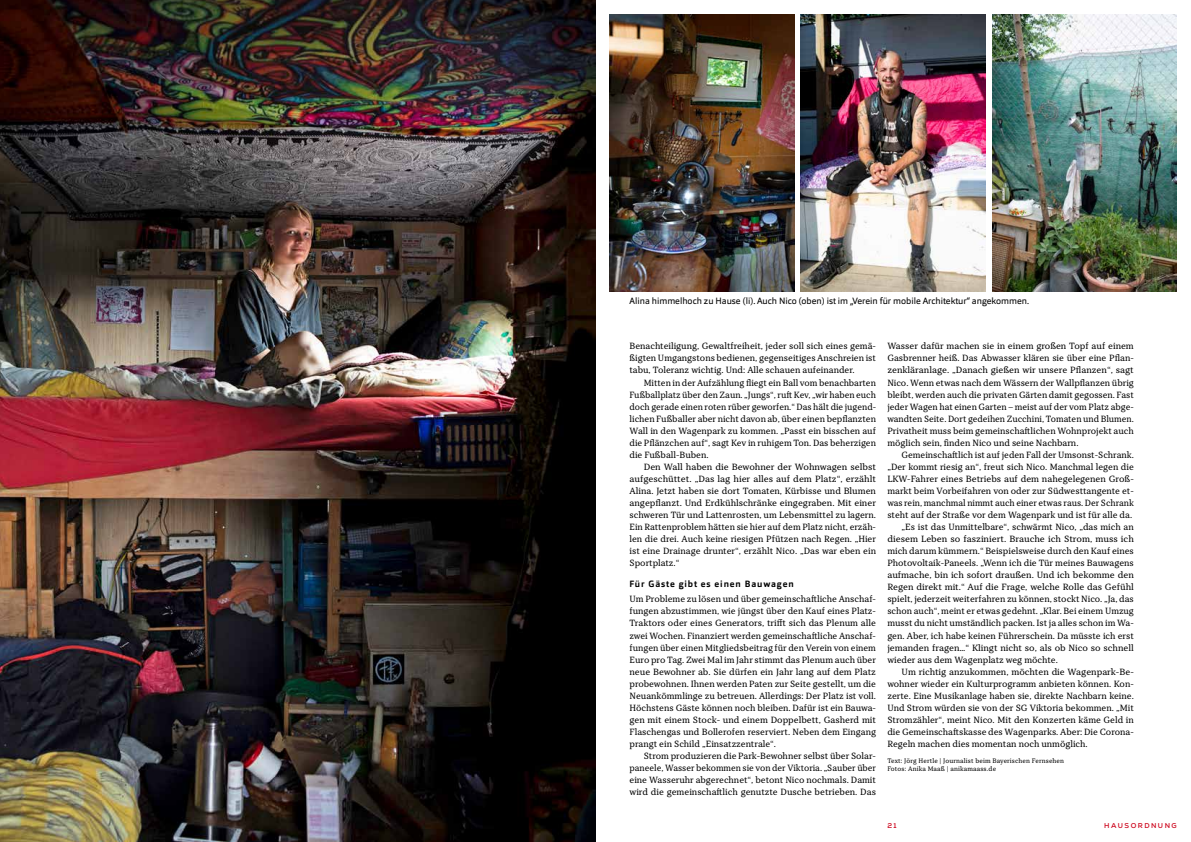
<style>
.page{position:relative;width:1191px;height:842px;background:#fff}
.page>*{position:absolute;margin:0;border:0;box-sizing:border-box;transform-origin:0 0}
.t1{font:9px/12px "TT Tricks";color:#000;text-align:justify}
.t2{font:9px "Orgon";color:#000}
.t3{font:700 9px "Orgon";letter-spacing:.1em;color:#000}
.t4{font:700 7px "Nexa";letter-spacing:.21em;color:#cd071e}
.t5{font:6.5px/8px "TT Tricks";letter-spacing:.02em;color:#000}
</style>
<div class="page">
<img style="left:0;top:0;width:595px;height:842px">
<img style="left:609px;top:14px;width:185px;height:277px">
<img style="left:801px;top:14px;width:184px;height:277px">
<img style="left:992px;top:14px;width:184px;height:277px">
<p class="t2" style="left:629px;top:295px;width:401px">Alina himmelhoch zu Hause (li). Auch Nico (oben) ist im „Verein für mobile Architektur“ angekommen.</p>
<p class="t1" style="left:629px;top:340px;width:248px">Benachteiligung, Gewaltfreiheit, jeder soll sich eines gemä&shy;ßigten Umgangstons bedienen, gegenseitiges Anschreien ist tabu, Toleranz wichtig. Und: Alle schauen aufeinander.</p>
<p class="t1" style="left:629px;top:376px;width:248px;text-indent:14px">Mitten in der Aufzählung fliegt ein Ball vom benachbarten Fußballplatz über den Zaun. „Jungs“, ruft Kev, „wir haben euch doch gerade einen roten rüber geworfen.“ Das hält die jugend&shy;lichen Fußballer aber nicht davon ab, über einen bepflanzten Wall in den Wagenpark zu kommen. „Passt ein bisschen auf die Pflänzchen auf“, sagt Kev in ruhigem Ton. Das beherzigen die Fußball-Buben.</p>
<p class="t1" style="left:629px;top:461px;width:248px;text-indent:14px">Den Wall haben die Bewohner der Wohnwagen selbst aufgeschüttet. „Das lag hier alles auf dem Platz“, erzählt Alina. Jetzt haben sie dort Tomaten, Kürbisse und Blumen angepflanzt. Und Erdkühlschränke eingegraben. Mit einer schweren Tür und Lattenrosten, um Lebensmittel zu lagern.<br>Ein Rattenproblem hätten sie hier auf dem Platz nicht, erzäh&shy;len die drei. Auch keine riesigen Pfützen nach Regen. „Hier ist eine Drainage drunter“, erzählt Nico. „Das war eben ein Sportplatz.“</p>
<p class="t3" style="left:629px;top:578px;width:166px">Für Gäste gibt es einen Bauwagen</p>
<p class="t1" style="left:629px;top:593px;width:248px">Um Probleme zu lösen und über gemeinschaftliche Anschaf&shy;fungen abzustimmen, wie jüngst über den Kauf eines Platz-Traktors oder eines Generators, trifft sich das Plenum alle zwei Wochen. Finanziert werden gemeinschaftliche Anschaf&shy;fungen über einen Mitgliedsbeitrag für den Verein von einem Euro pro Tag. Zwei Mal im Jahr stimmt das Plenum auch über neue Bewohner ab. Sie dürfen ein Jahr lang auf dem Platz probewohnen. Ihnen werden Paten zur Seite gestellt, um die Neuankömmlinge zu betreuen. Allerdings: Der Platz ist voll.<br>Höchstens Gäste können noch bleiben. Dafür ist ein Bauwa&shy;gen mit einem Stock- und einem Doppelbett, Gasherd mit Flaschengas und Bollerofen reserviert. Neben dem Eingang prangt ein Schild „Einsatzzentrale“.</p>
<p class="t1" style="left:629px;top:750px;width:248px;text-indent:14px">Strom produzieren die Park-Bewohner selbst über Solar&shy;paneele, Wasser bekommen sie von der Viktoria. „Sauber über eine Wasseruhr abgerechnet“, betont Nico nochmals. Damit wird die gemeinschaftlich genutzte Dusche betrieben. Das</p>
<p class="t1" style="left:887px;top:340px;width:248px">Wasser dafür machen sie in einem großen Topf auf einem Gasbrenner heiß. Das Abwasser klären sie über eine Pflan&shy;zenkläranlage. „Danach gießen wir unsere Pflanzen“, sagt Nico. Wenn etwas nach dem Wässern der Wallpflanzen übrig bleibt, werden auch die privaten Gärten damit gegossen. Fast jeder Wagen hat einen Garten – meist auf der vom Platz abge&shy;wandten Seite. Dort gedeihen Zucchini, Tomaten und Blumen.<br>Privatheit muss beim gemeinschaftlichen Wohnprojekt auch möglich sein, finden Nico und seine Nachbarn.</p>
<p class="t1" style="left:901px;top:449px;width:234px">Gemeinschaftlich ist auf jeden Fall der Umsonst-Schrank.</p>
<p class="t1" style="left:887px;top:461px;width:248px">„Der kommt riesig an“, freut sich Nico. Manchmal legen die</p>
<p class="t1" style="left:887px;top:473px;width:248px">LKW-Fahrer eines Betriebs auf dem nahegelegenen Groß-</p>
<p class="t1" style="left:887px;top:485px;width:248px">markt beim Vorbeifahren von oder zur Südwesttangente et-</p>
<p class="t1" style="left:887px;top:497px;width:248px">was rein, manchmal nimmt auch einer etwas raus. Der Schrank</p>
<p class="t1" style="left:887px;top:509px;width:246px">steht auf der Straße vor dem Wagenpark und ist für alle da.</p>
<p class="t1" style="left:901px;top:521px;width:234px">„Es ist das Unmittelbare“, schwärmt Nico, „das mich an</p>
<p class="t1" style="left:887px;top:533px;width:248px">diesem Leben so fasziniert. Brauche ich Strom, muss ich</p>
<p class="t1" style="left:887px;top:545px;width:248px">mich darum kümmern.“ Beispielsweise durch den Kauf eines</p>
<p class="t1" style="left:887px;top:557px;width:248px">Photovoltaik-Paneels. „Wenn ich die Tür meines Bauwagens</p>
<p class="t1" style="left:887px;top:569px;width:248px">aufmache, bin ich sofort draußen. Und ich bekomme den</p>
<p class="t1" style="left:887px;top:581px;width:248px">Regen direkt mit.“ Auf die Frage, welche Rolle das Gefühl</p>
<p class="t1" style="left:887px;top:593px;width:248px">spielt, jederzeit weiterfahren zu können, stockt Nico. „Ja, das</p>
<p class="t1" style="left:887px;top:605px;width:248px">schon auch“, meint er etwas gedehnt. „Klar. Bei einem Umzug</p>
<p class="t1" style="left:887px;top:617px;width:248px">musst du nicht umständlich packen. Ist ja alles schon im Wa-</p>
<p class="t1" style="left:887px;top:629px;width:248px">gen. Aber, ich habe keinen Führerschein. Da müsste ich erst</p>
<p class="t1" style="left:887px;top:641px;width:248px">jemanden fragen...“ Klingt nicht so, als ob Nico so schnell</p>
<p class="t1" style="left:887px;top:653px;width:172px">wieder aus dem Wagenplatz weg möchte.</p>
<p class="t1" style="left:901px;top:665px;width:234px">Um richtig anzukommen, möchten die Wagenpark-Be-</p>
<p class="t1" style="left:887px;top:678px;width:248px">wohner wieder ein Kulturprogramm anbieten können. Kon-</p>
<p class="t1" style="left:887px;top:690px;width:248px">zerte. Eine Musikanlage haben sie, direkte Nachbarn keine.</p>
<p class="t1" style="left:887px;top:702px;width:248px">Und Strom würden sie von der SG Viktoria bekommen. „Mit</p>
<p class="t1" style="left:887px;top:714px;width:248px">Stromzähler“, meint Nico. Mit den Konzerten käme Geld in</p>
<p class="t1" style="left:887px;top:726px;width:247px">die Gemeinschaftskasse des Wagenparks. Aber: Die Corona-</p>
<p class="t1" style="left:887px;top:738px;width:202px">Regeln machen dies momentan noch unmöglich.</p>
<p class="t5" style="left:887px;top:757px;width:178px">Text: Jörg Hertle | Journalist beim Bayerischen Fernsehen<br>Fotos: Anika Maaß | anikamaass.de</p>
<p class="t4" style="left:887px;top:821px;width:11px">21</p>
<p class="t4" style="left:1104px;top:821px;width:74px">HAUSORDNUNG</p>
</div>
